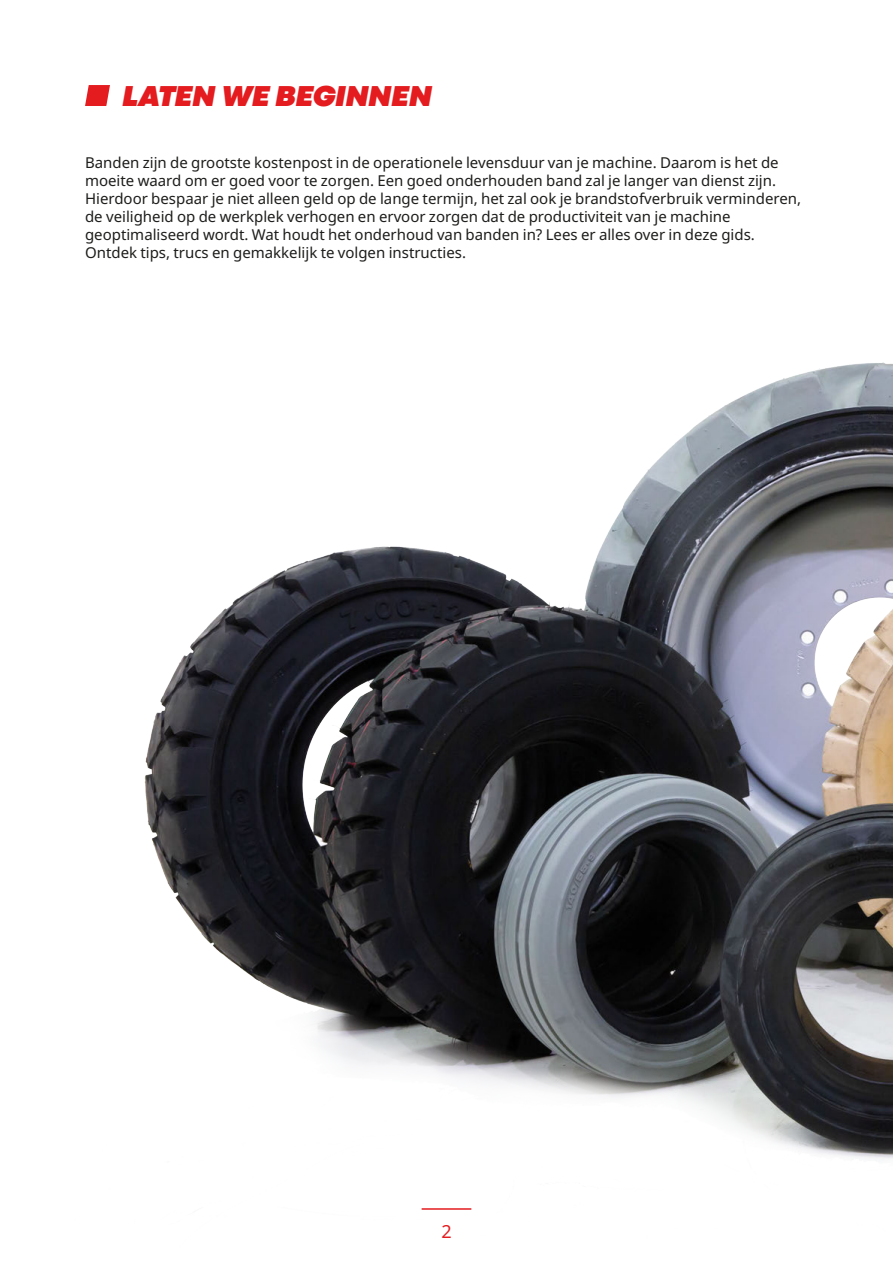
<style>
.page{position:relative;width:893px;height:1263px;background:#fff}
.page>*{position:absolute;margin:0;border:0;box-sizing:border-box;transform-origin:0 0}
.t1{font:italic 900 30px "Codec Pro";letter-spacing:.005em;color:#e41b1f}
.t2{font:18px "Noto Sans";color:#e41b1f}
.t3{font:15px/18px "Noto Sans";color:#1d1d1b}
</style>
<div class="page">
<svg style="left:85px;top:85px;width:25px;height:21px"></svg>
<img style="left:144px;top:362px;width:749px;height:848px">
<h1 class="t1" style="left:122px;top:74px;width:311px">LATEN WE BEGINNEN</h1>
<p class="t3" style="left:85px;top:153px;width:718px">Banden zijn de grootste kostenpost in de operationele levensduur van je machine. Daarom is het de moeite waard om er goed voor te zorgen. Een goed onderhouden band zal je langer van dienst zijn.<br>Hierdoor bespaar je niet alleen geld op de lange termijn, het zal ook je brandstofverbruik verminderen, de veiligheid op de werkplek verhogen en ervoor zorgen dat de productiviteit van je machine geoptimaliseerd wordt. Wat houdt het onderhoud van banden in? Lees er alles over in deze gids.<br>Ontdek tips, trucs en gemakkelijk te volgen instructies.</p>
<p class="t2" style="left:441px;top:1219px;width:12px">2</p>
</div>
